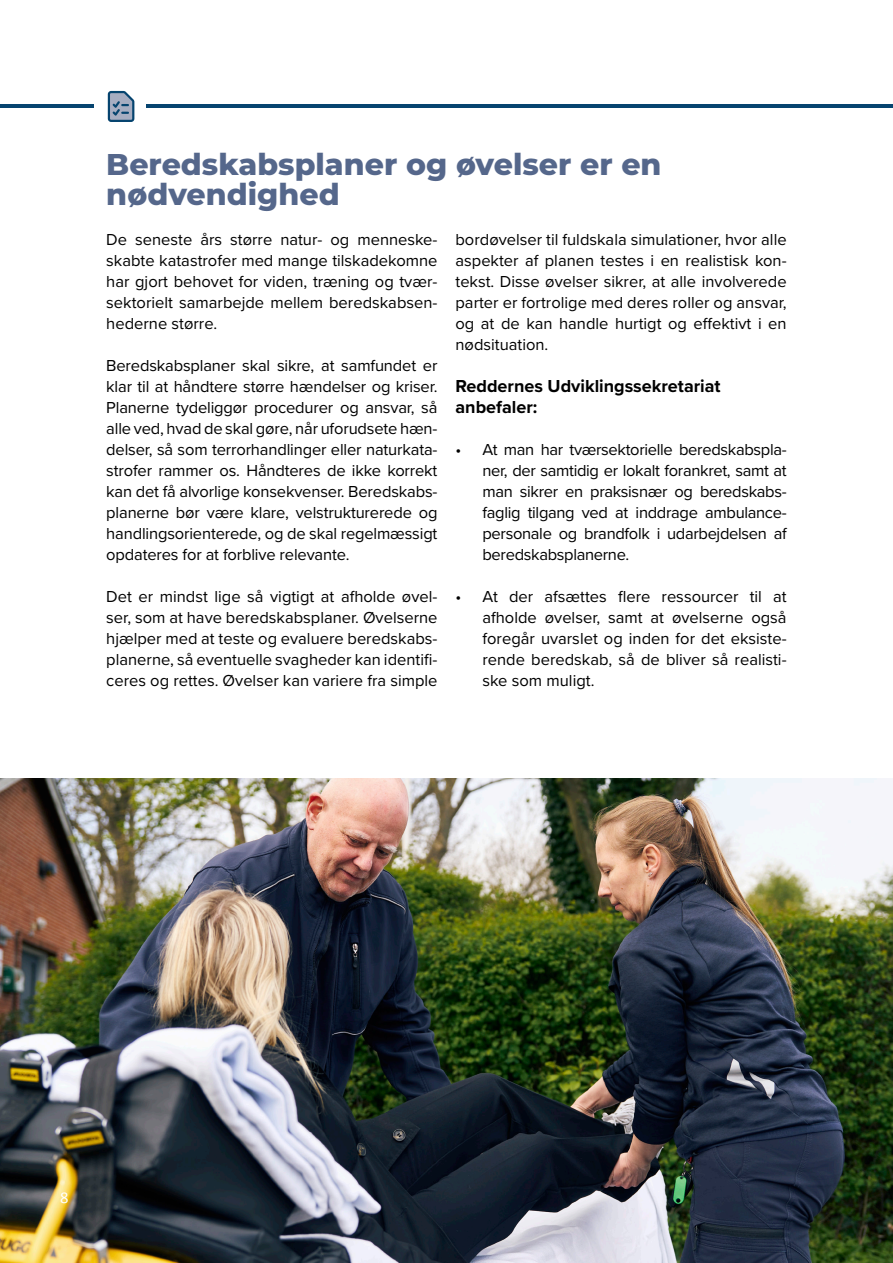
<style>
.page{position:relative;width:893px;height:1263px;background:#fff}
.page>*{position:absolute;margin:0;border:0;box-sizing:border-box;transform-origin:0 0}
.t1{font:800 30px/30px "Montserrat";color:#55678b}
.Mellemrubirk{font:700 18px/21px "Proxima Nova";color:#000}
.Brødtekst{font:16.5px/21px "Proxima Nova";color:#000;text-align:justify}
.Brødtekst-2{font:16.5px "Calibri";color:#fff}
</style>
<div class="page">
<svg style="left:108px;top:91px;width:26px;height:31px"></svg>
<hr style="left:0;top:105px;width:93px;height:3px;background:#06446f">
<hr style="left:146px;top:105px;width:747px;height:3px;background:#06446f">
<img style="left:0;top:779px;width:893px;height:484px">
<h2 class="t1" style="left:106px;top:148px;width:557px">Beredskabsplaner og øvelser er en nødvendighed</h2>
<p class="Brødtekst" style="left:106px;top:228px;width:333px">De seneste års større natur- og menneske&shy;skabte katastrofer med mange tilskadekomne har gjort behovet for viden, træning og tvær&shy;sektorielt samarbejde mellem beredskabsen&shy;hederne større.</p>
<p class="Brødtekst" style="left:106px;top:354px;width:333px">Beredskabsplaner skal sikre, at samfundet er klar til at håndtere større hændelser og kriser.<br>Planerne tydeliggør procedurer og ansvar, så alle ved, hvad de skal gøre, når uforudsete hæn&shy;delser, så som terrorhandlinger eller naturkata&shy;strofer rammer os. Håndteres de ikke korrekt kan det få alvorlige konsekvenser. Beredskabs&shy;planerne bør være klare, velstrukturerede og handlingsorienterede, og de skal regelmæssigt opdateres for at forblive relevante.</p>
<p class="Brødtekst" style="left:106px;top:585px;width:333px">Det er mindst lige så vigtigt at afholde øvel&shy;ser, som at have beredskabsplaner. Øvelserne hjælper med at teste og evaluere beredskabs&shy;planerne, så eventuelle svagheder kan identifi&shy;ceres og rettes. Øvelser kan variere fra simple</p>
<p class="Brødtekst" style="left:455px;top:228px;width:333px">bordøvelser til fuldskala simulationer, hvor alle aspekter af planen testes i en realistisk kon&shy;tekst. Disse øvelser sikrer, at alle involverede parter er fortrolige med deres roller og ansvar, og at de kan handle hurtigt og effektivt i en nødsituation.</p>
<p class="Mellemrubirk" style="left:455px;top:375px;width:267px">Reddernes Udviklingssekretariat anbefaler:</p>
<p class="Brødtekst" style="left:482px;top:438px;width:306px;text-indent:-27px">• At man har tværsektorielle beredskabspla&shy;ner, der samtidig er lokalt forankret, samt at man sikrer en praksisnær og beredskabs&shy;faglig tilgang ved at inddrage ambulance&shy;personale og brandfolk i udarbejdelsen af beredskabsplanerne.</p>
<p class="Brødtekst" style="left:482px;top:585px;width:306px;text-indent:-27px">• At der afsættes flere ressourcer til at afholde øvelser, samt at øvelserne også foregår uvarslet og inden for det eksiste&shy;rende beredskab, så de bliver så realisti&shy;ske som muligt.</p>
<p class="Brødtekst-2" style="left:60px;top:1186px;width:10px">8</p>
</div>
